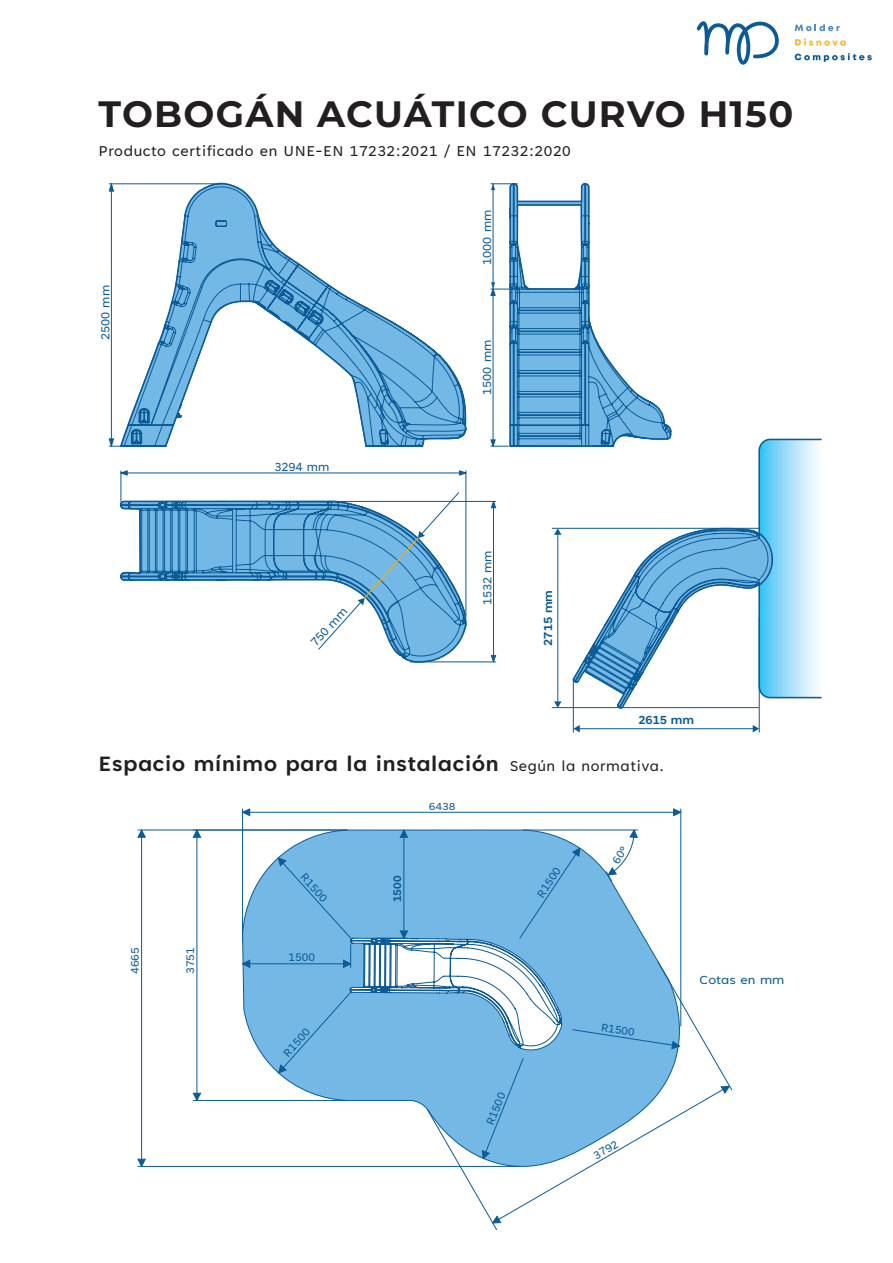
<style>
.page{position:relative;width:893px;height:1263px;background:#fff}
.page>*{position:absolute;margin:0;border:0;box-sizing:border-box;transform-origin:0 0}
.t1{font:700 36.6px "Montserrat";letter-spacing:.035em;color:#231f20}
.t2{font:700 24px "Tenorite";letter-spacing:.035em;color:#231f20}
.t3{font:16.5px "Tenorite";letter-spacing:.035em;color:#231f20}
.t4{font:13.5px "Tenorite";color:#0c5b97}
.t5{font:700 13.5px "Tenorite";color:#0c5b97}
.t6{font:13.5px "Tenorite";color:#0c5b97;scale:1.08 1}
.t7{font:12.75px "Tenorite";color:#0c5b97}
.t8{font:700 12.75px "Tenorite";color:#0c5b97}
.t9{font:11.7px "Tenorite";color:#0c5b97;scale:1.08 1}
.s1{font-weight:400;font-size:16.5px}
</style>
<div class="page">
<hr style="left:242px;top:809px;width:1px;height:133px;background:#0c5b97">
<hr style="left:681px;top:809px;width:1px;height:217px;background:#0c5b97">
<hr style="left:193px;top:1100px;width:154px;height:1px;background:#0c5b97">
<hr style="left:138px;top:830px;width:209px;height:1px;background:#0c5b97">
<hr style="left:138px;top:1166px;width:382px;height:1px;background:#0c5b97">
<svg style="left:242px;top:808px;width:439px;height:8px"></svg>
<svg style="left:193px;top:830px;width:49px;height:270px"></svg>
<svg style="left:137px;top:829px;width:9px;height:338px"></svg>
<svg style="left:696px;top:21px;width:83px;height:44px"></svg>
<svg style="left:795px;top:24px;width:45px;height:7px"></svg>
<svg style="left:795px;top:39px;width:51px;height:7px"></svg>
<svg style="left:795px;top:53px;width:77px;height:9px"></svg>
<hr style="left:466px;top:471px;width:1px;height:146px;background:#0c5b97">
<hr style="left:121px;top:471px;width:1px;height:31px;background:#0c5b97">
<hr style="left:163px;top:501px;width:333px;height:1px;background:#0c5b97">
<hr style="left:410px;top:662px;width:86px;height:1px;background:#0c5b97">
<svg style="left:120px;top:470px;width:346px;height:6px"></svg>
<svg style="left:109px;top:183px;width:11px;height:264px"></svg>
<svg style="left:120px;top:183px;width:346px;height:264px"></svg>
<svg style="left:121px;top:500px;width:345px;height:163px"></svg>
<svg style="left:318px;top:492px;width:142px;height:158px"></svg>
<hr style="left:579px;top:728px;width:175px;height:1px;background:#0c5b97">
<svg style="left:574px;top:725px;width:6px;height:7px"></svg>
<svg style="left:753px;top:725px;width:6px;height:7px"></svg>
<svg style="left:490px;top:183px;width:332px;height:528px"></svg>
<hr style="left:552px;top:528px;width:206px;height:1px;background:#0c5b97">
<hr style="left:552px;top:707px;width:206px;height:1px;background:#0c5b97">
<hr style="left:759px;top:618px;width:1px;height:114px;background:#0c5b97">
<hr style="left:573px;top:679px;width:1px;height:53px;background:#0c5b97">
<svg style="left:242px;top:829px;width:488px;height:394px"></svg>
<h1 class="t1" style="left:98px;top:90px;width:696px">TOBOGÁN ACUÁTICO CURVO H150</h1>
<p class="t3" style="left:99px;top:142px;width:474px">Producto certificado en UNE-EN 17232:2021 / EN 17232:2020</p>
<p class="t4" style="left:98px;top:340px;width:56px;rotate:-90deg">2500 mm</p>
<p class="t4" style="left:274px;top:460px;width:56px">3294 mm</p>
<p class="t4" style="left:307px;top:640px;width:49px;rotate:-47deg">750 mm</p>
<p class="t4" style="left:480px;top:265px;width:56px;rotate:-90deg">1000 mm</p>
<p class="t4" style="left:480px;top:395px;width:56px;rotate:-90deg">1500 mm</p>
<p class="t4" style="left:480px;top:605px;width:56px;rotate:-90deg">1532 mm</p>
<p class="t5" style="left:541px;top:646px;width:57px;rotate:-90deg">2715 mm</p>
<p class="t5" style="left:639px;top:713px;width:57px">2615 mm</p>
<h2 class="t2" style="left:99px;top:751px;width:567px">Espacio mínimo para la instalación <span class="s1">Según la normativa.</span></h2>
<p class="t7" style="left:128px;top:974px;width:28px;rotate:-90deg">4665</p>
<p class="t7" style="left:184px;top:974px;width:28px;rotate:-90deg">3751</p>
<p class="t7" style="left:308px;top:870px;width:36px;rotate:48deg">R1500</p>
<p class="t7" style="left:289px;top:950px;width:28px">1500</p>
<p class="t7" style="left:280px;top:1051px;width:36px;rotate:-48deg">R1500</p>
<p class="t8" style="left:391px;top:902px;width:28px;rotate:-90deg">1500</p>
<p class="t9" style="left:429px;top:800px;width:26px">6438</p>
<p class="t7" style="left:534px;top:893px;width:36px;rotate:-56deg">R1500</p>
<p class="t7" style="left:483px;top:1122px;width:36px;rotate:-68deg">R1500</p>
<p class="t7" style="left:602px;top:1021px;width:36px;rotate:9deg">R1500</p>
<p class="t7" style="left:591px;top:1150px;width:28px;rotate:-30deg">3792</p>
<p class="t6" style="left:699px;top:973px;width:80px">Cotas en mm</p>
</div>
